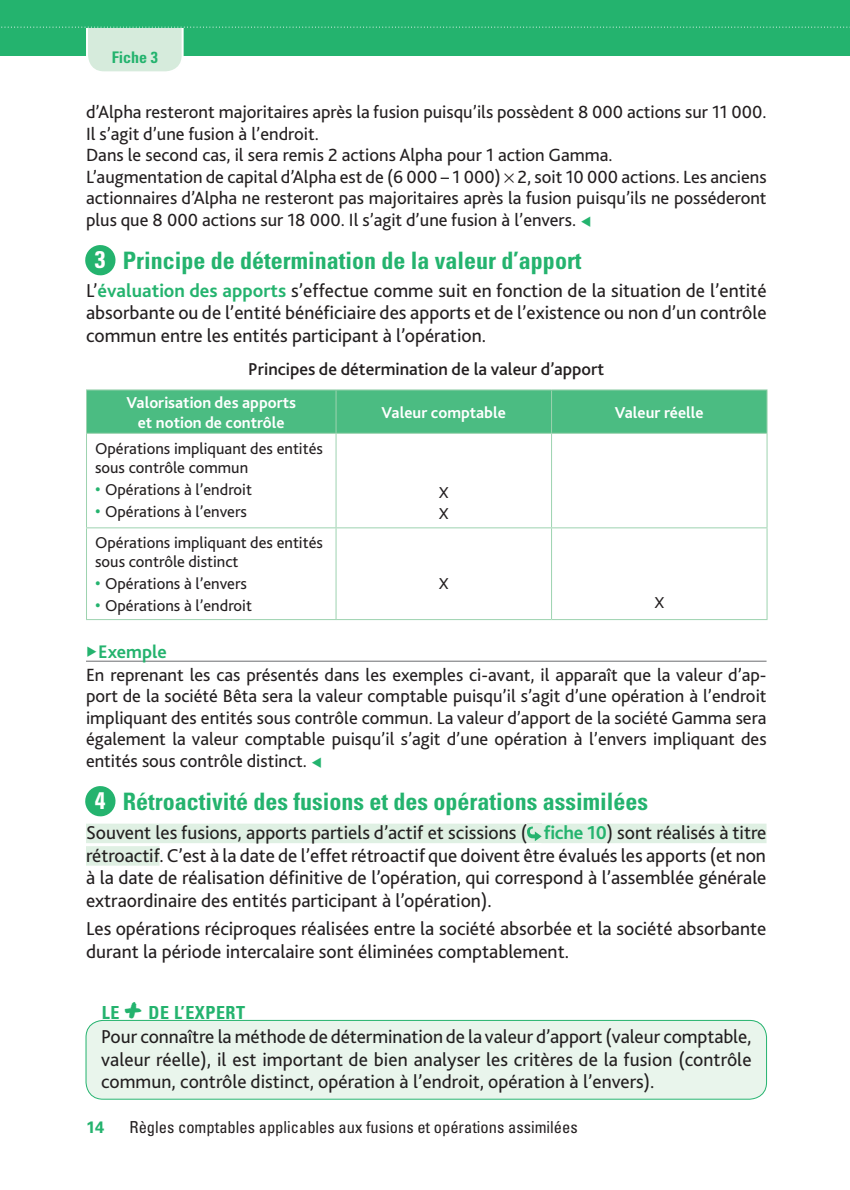
<style>
.page{position:relative;width:850px;height:1190px;background:#fff}
.page>*{position:absolute;margin:0;border:0;box-sizing:border-box;transform-origin:0 0}
.t1{font:700 condensed 24px "Univers LT Std";color:#24b36e}
.t2{font:700 condensed 24px "Univers LT Std";color:#fff}
.t3{font:19.6px/22.6px "Bliss 2";color:#231f20;text-align:justify}
.t4{font:700 19px "Bliss 2";color:#24b36e}
.t5{font:18.4px/21.4px "Bliss 2";color:#231f20}
.t6{font:500 18px "Bliss 2";color:#231f20}
.t7{font:700 condensed 18px "Univers LT Std";letter-spacing:.03em;color:#24b36e}
.t8{font:16.4px/19px "Bliss 2";color:#231f20}
.t9{font:700 16.4px/20px "Bliss 2";color:#fff;text-align:center}
.t10{font:condensed 16.4px "Univers LT Std";color:#231f20}
.t11{font:700 16.4px "Univers LT Std";color:#24b36e}
.t12{font:700 condensed 16px "Univers LT Std";color:#24b36e}
.s1{font-family:"STIX";font-size:17px;color:#24b36e}
.s2{font-weight:700;color:#24b36e}
.s3{font-size:18px;color:#24b36e}
.s4{font-family:"STIX";font-weight:400;font-size:17px}
.s5{font-family:"Permanent Marker";font-weight:400;font-stretch:normal;font-size:32px}
</style>
<div class="page">
<hr style="left:86px;top:660px;width:680px;height:1px;background:#6c6d70">
<div style="left:86px;top:823px;width:441px;height:20px;background:#dff0e3"></div>
<div style="left:541px;top:823px;width:225px;height:20px;background:#dff0e3"></div>
<div style="left:86px;top:846px;width:73px;height:19px;background:#dff0e3"></div>
<div style="left:86px;top:1020px;width:680px;height:78px;background:#e9f5ec;border-radius:17px"></div>
<div style="left:85px;top:1020px;width:682px;height:79px;border:1px solid #24b36e;border-radius:17px"></div>
<div style="left:87px;top:390px;width:679px;height:43px;background:#4bbc82"></div>
<hr style="left:335px;top:390px;width:1px;height:43px;background:#9dd3b0">
<hr style="left:551px;top:390px;width:1px;height:43px;background:#9dd3b0">
<hr style="left:335px;top:434px;width:1px;height:93px;background:#9dd3b0">
<hr style="left:551px;top:434px;width:1px;height:93px;background:#9dd3b0">
<hr style="left:86px;top:527px;width:250px;height:1px;background:#9dd3b0">
<hr style="left:336px;top:527px;width:215px;height:1px;background:#9dd3b0">
<hr style="left:335px;top:528px;width:1px;height:91px;background:#9dd3b0">
<hr style="left:551px;top:527px;width:216px;height:1px;background:#9dd3b0">
<hr style="left:551px;top:528px;width:1px;height:91px;background:#9dd3b0">
<hr style="left:86px;top:389px;width:250px;height:1px;background:#9dd3b0">
<hr style="left:86px;top:390px;width:1px;height:43px;background:#9dd3b0">
<hr style="left:336px;top:389px;width:215px;height:1px;background:#9dd3b0">
<hr style="left:551px;top:389px;width:216px;height:1px;background:#9dd3b0">
<hr style="left:766px;top:390px;width:1px;height:43px;background:#9dd3b0">
<hr style="left:86px;top:433px;width:250px;height:1px;background:#9dd3b0">
<hr style="left:86px;top:434px;width:1px;height:93px;background:#9dd3b0">
<hr style="left:336px;top:433px;width:215px;height:1px;background:#9dd3b0">
<hr style="left:551px;top:433px;width:216px;height:1px;background:#9dd3b0">
<hr style="left:766px;top:434px;width:1px;height:93px;background:#9dd3b0">
<hr style="left:86px;top:528px;width:1px;height:91px;background:#9dd3b0">
<hr style="left:766px;top:528px;width:1px;height:91px;background:#9dd3b0">
<hr style="left:86px;top:619px;width:250px;height:1px;background:#9dd3b0">
<hr style="left:336px;top:619px;width:215px;height:1px;background:#9dd3b0">
<hr style="left:551px;top:619px;width:216px;height:1px;background:#9dd3b0">
<div style="left:527px;top:823px;width:15px;height:20px;background:#dff0e3"></div>
<svg style="left:527px;top:826px;width:15px;height:15px"></svg>
<svg style="left:85px;top:245px;width:31px;height:31px"></svg>
<svg style="left:85px;top:786px;width:31px;height:31px"></svg>
<svg style="left:0;top:0;width:850px;height:72px"></svg>
<p class="t12" style="left:112px;top:48px;width:48px">Fiche 3</p>
<p class="t5" style="left:86px;top:101px;width:682px">d’Alpha resteront majoritaires après la fusion puisqu’ils possèdent 8 000 actions sur 11 000.<br>Il s’agit d’une fusion à l’endroit.<br>Dans le second cas, il sera remis 2 actions Alpha pour 1 action Gamma.<br>L’augmentation de capital d’Alpha est de (6 000 – 1 000) 2, soit 10 000 actions. Les anciens actionnaires d’Alpha ne resteront pas majoritaires après la fusion puisqu’ils ne posséderont plus que 8 000 actions sur 18 000. Il s’agit d’une fusion à l’envers. <span class="s1">◂</span></p>
<p class="t1" style="left:123px;top:245px;width:460px">Principe de détermination de la valeur d’apport</p>
<p class="t3" style="left:86px;top:278px;width:682px">L’<span class="s2">évaluation des apports</span> s’effectue comme suit en fonction de la situation de l’entité absorbante ou de l’entité bénéficiaire des apports et de l’existence ou non d’un contrôle commun entre les entités participant à l’opération.</p>
<p class="t6" style="left:248px;top:358px;width:357px">Principes de détermination de la valeur d’apport</p>
<p class="t9" style="left:127px;top:392px;width:171px">Valorisation des apports et notion de contrôle</p>
<p class="t9" style="left:382px;top:402px;width:126px">Valeur comptable</p>
<p class="t9" style="left:615px;top:402px;width:90px">Valeur réelle</p>
<p class="t8" style="left:95px;top:438px;width:229px">Opérations impliquant des entités sous contrôle commun</p>
<p class="t8" style="left:95px;top:479px;width:158px"><span class="s3">•</span> Opérations à l’endroit</p>
<p class="t8" style="left:95px;top:501px;width:153px"><span class="s3">•</span> Opérations à l’envers</p>
<p class="t2" style="left:95px;top:245px;width:12px">3</p>
<p class="t8" style="left:439px;top:481px;width:11px;line-height:21.8px">X<br>X</p>
<p class="t8" style="left:95px;top:533px;width:229px">Opérations impliquant des entités sous contrôle distinct</p>
<p class="t8" style="left:95px;top:574px;width:153px"><span class="s3">•</span> Opérations à l’envers</p>
<p class="t8" style="left:95px;top:596px;width:158px"><span class="s3">•</span> Opérations à l’endroit</p>
<p class="t8" style="left:439px;top:574px;width:11px">X</p>
<p class="t8" style="left:654px;top:593px;width:11px">X</p>
<p class="t4" style="left:86px;top:640px;width:82px"><span class="s4">▸</span>Exemple</p>
<p class="t5" style="left:86px;top:663px;width:682px;text-align:justify">En reprenant les cas présentés dans les exemples ci-avant, il apparaît que la valeur d’ap&shy;port de la société Bêta sera la valeur comptable puisqu’il s’agit d’une opération à l’endroit impliquant des entités sous contrôle commun. La valeur d’apport de la société Gamma sera également la valeur comptable puisqu’il s’agit d’une opération à l’envers impliquant des entités sous contrôle distinct. <span class="s1">◂</span></p>
<p class="t1" style="left:123px;top:786px;width:527px">Rétroactivité des fusions et des opérations assimilées</p>
<p class="t3" style="left:86px;top:821px;width:682px">Souvent les fusions, apports partiels d’actif et scissions ( <span class="s2">fiche 10</span>) sont réalisés à titre rétroactif. C’est à la date de l’effet rétroactif que doivent être évalués les apports (et non à la date de réalisation définitive de l’opération, qui correspond à l’assemblée générale extraordinaire des entités participant à l’opération).</p>
<p class="t3" style="left:86px;top:917px;width:682px">Les opérations réciproques réalisées entre la société absorbée et la société absorbante durant la période intercalaire sont éliminées comptablement.</p>
<p class="t2" style="left:95px;top:786px;width:12px">4</p>
<p class="t7" style="left:102px;top:1002px;width:145px">LE <span class="s5">+</span> DE L’EXPERT</p>
<p class="t3" style="left:101px;top:1025px;width:652px">Pour connaître la méthode de détermination de la valeur d’apport (valeur comptable, valeur réelle), il est important de bien analyser les critères de la fusion (contrôle commun, contrôle distinct, opération à l’endroit, opération à l’envers).</p>
<p class="t11" style="left:86px;top:1118px;width:20px">14</p>
<p class="t10" style="left:129px;top:1117px;width:450px">Règles comptables applicables aux fusions et opérations assimilées</p>
</div>
